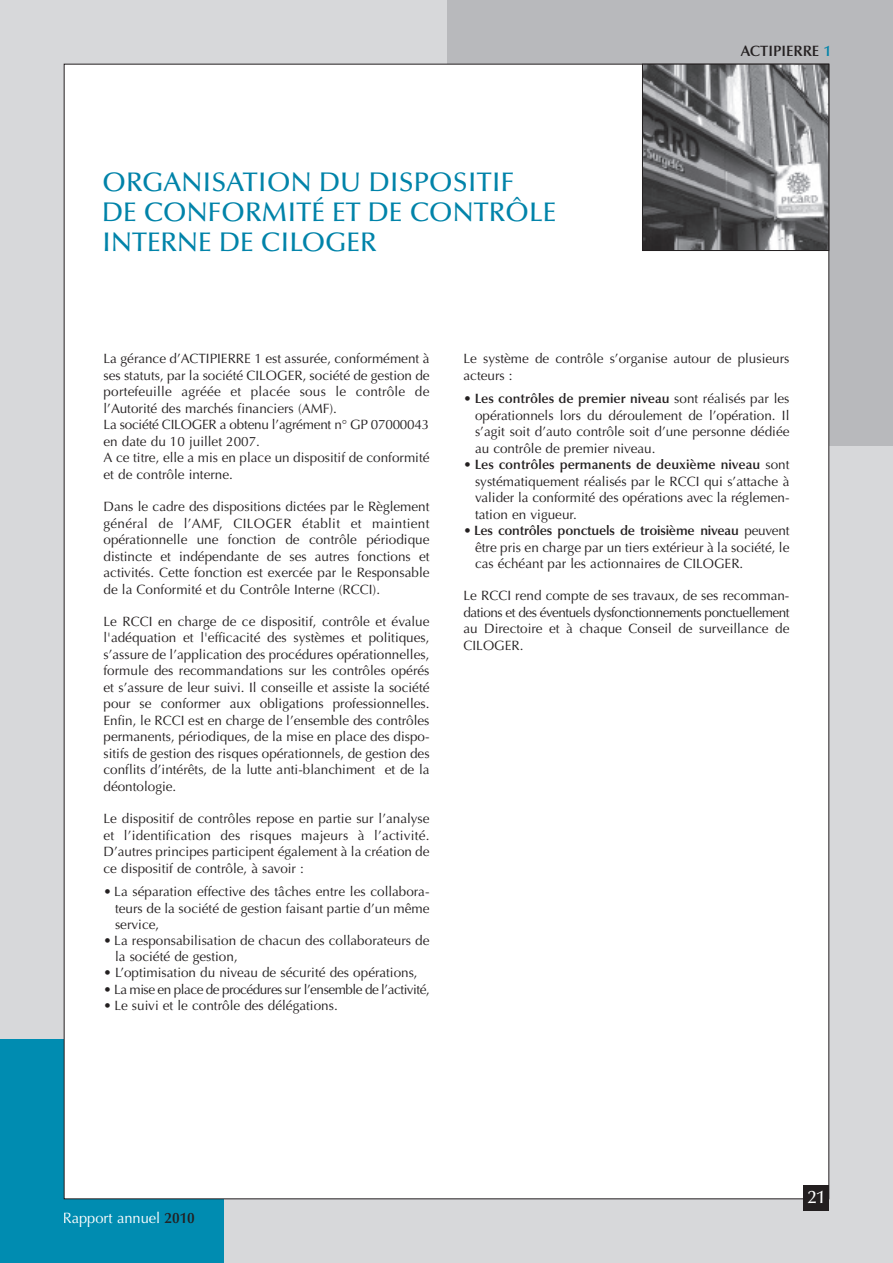
<style>
.page{position:relative;width:893px;height:1263px;background:#fff}
.page>*{position:absolute;margin:0;border:0;box-sizing:border-box;transform-origin:0 0}
.t1{font:500 27px/30px "Optima";color:#0083a9}
.t2{font:500 18px "Optima";color:#fff}
.t3{font:15px "Optima";color:#fff}
.t4{font:600 15px "Optima";color:#231f20}
.t5{font:13.5px/16.5px "Optima";color:#231f20;text-align:justify}
.t6{font:13.5px "Optima";letter-spacing:-.035em;color:#231f20}
.s1{color:#0083a9}
.s2{font-weight:600}
.s3{font-weight:600;color:#231f20}
</style>
<div class="page">
<div style="left:446px;top:0;width:447px;height:64px;background:#b8b9bc"></div>
<div style="left:64px;top:0;width:382px;height:64px;background:#d7d8da"></div>
<div style="left:829px;top:0;width:64px;height:446px;background:#b8b9bc"></div>
<div style="left:0;top:0;width:64px;height:1040px;background:#d7d8da"></div>
<div style="left:829px;top:446px;width:64px;height:763px;background:#d7d8da"></div>
<div style="left:223px;top:1199px;width:670px;height:64px;background:#d7d8da"></div>
<hr style="left:0;top:0;width:1px;height:64px;background:#7fc0d8">
<div style="left:0;top:1199px;width:223px;height:64px;background:#008cb1"></div>
<div style="left:0;top:1040px;width:64px;height:223px;background:#008cb1"></div>
<div style="left:803px;top:1185px;width:26px;height:26px;background:#231f20"></div>
<img style="left:644px;top:66px;width:183px;height:183px">
<div style="left:642px;top:64px;width:187px;height:187px;border:1px solid #231f20"></div>
<h1 class="t1" style="left:102px;top:169px;width:456px">ORGANISATION DU DISPOSITIF<br>DE CONFORMITÉ ET DE CONTRÔLE<br>INTERNE DE CILOGER</h1>
<p class="t4" style="left:741px;top:45px;width:92px">ACTIPIERRE <span class="s1">1</span></p>
<p class="t5" style="left:104px;top:352px;width:328px;text-align:left">La gérance d’ACTIPIERRE 1 est assurée, conformément à ses statuts, par la société CILOGER, société de gestion de portefeuille agréée et placée sous le contrôle de l’Autorité des marchés financiers (AMF).<br>La société CILOGER a obtenu l’agrément n° GP 07000043 en date du 10 juillet 2007.<br>A ce titre, elle a mis en place un dispositif de conformité et de contrôle interne.</p>
<p class="t5" style="left:104px;top:500px;width:327px">Dans le cadre des dispositions dictées par le Règlement général de l’AMF, CILOGER établit et maintient opérationnelle une fonction de contrôle périodique distincte et indépendante de ses autres fonctions et activités. Cette fonction est exercée par le Responsable de la Conformité et du Contrôle Interne (RCCI).</p>
<p class="t5" style="left:104px;top:614px;width:328px">Le RCCI en charge de ce dispositif, contrôle et évalue l'adéquation et l'efficacité des systèmes et politiques, s’assure de l’application des procédures opérationnelles, formule des recommandations sur les contrôles opérés et s’assure de leur suivi. Il conseille et assiste la société pour se conformer aux obligations professionnelles.<br>Enfin, le RCCI est en charge de l’ensemble des contrôles permanents, périodiques, de la mise en place des dispo&shy;sitifs de gestion des risques opérationnels, de gestion des conflits d’intérêts, de la lutte anti-blanchiment et de la déontologie.</p>
<p class="t5" style="left:104px;top:812px;width:328px">Le dispositif de contrôles repose en partie sur l’analyse et l’identification des risques majeurs à l’activité.<br>D’autres principes participent également à la création de ce dispositif de contrôle, à savoir :</p>
<p class="t5" style="left:115px;top:884px;width:316px;text-indent:-11px">• La séparation effective des tâches entre les collabora&shy;teurs de la société de gestion faisant partie d’un même service,</p>
<p class="t5" style="left:115px;top:933px;width:316px;text-indent:-11px">• La responsabilisation de chacun des collaborateurs de la société de gestion,</p>
<p class="t5" style="left:104px;top:965px;width:316px">• L’optimisation du niveau de sécurité des opérations,</p>
<p class="t6" style="left:104px;top:983px;width:328px">• La mise en place de procédures sur l’ensemble de l’activité,</p>
<p class="t5" style="left:104px;top:998px;width:236px">• Le suivi et le contrôle des délégations.</p>
<p class="t5" style="left:463px;top:352px;width:327px">Le système de contrôle s’organise autour de plusieurs acteurs :</p>
<p class="t5" style="left:475px;top:392px;width:316px;text-indent:-11px">• <span class="s2">Les contrôles de premier niveau</span> sont réalisés par les opérationnels lors du déroulement de l’opération. Il s’agit soit d’auto contrôle soit d’une personne dédiée au contrôle de premier niveau.</p>
<p class="t5" style="left:475px;top:458px;width:316px;text-indent:-12px">• <span class="s2">Les contrôles permanents de deuxième niveau</span> sont systématiquement réalisés par le RCCI qui s’attache à valider la conformité des opérations avec la réglemen&shy;tation en vigueur.</p>
<p class="t5" style="left:475px;top:524px;width:316px;text-indent:-11px">• <span class="s2">Les contrôles ponctuels de troisième niveau</span> peuvent être pris en charge par un tiers extérieur à la société, le cas échéant par les actionnaires de CILOGER.</p>
<p class="t5" style="left:463px;top:589px;width:328px">Le RCCI rend compte de ses travaux, de ses recomman&shy;dations et des éventuels dysfonctionnements ponctuellement au Directoire et à chaque Conseil de surveillance de CILOGER.</p>
<p class="t3" style="left:63px;top:1212px;width:134px">Rapport annuel <span class="s3">2010</span></p>
<h2 class="t2" style="left:808px;top:1190px;width:19px">21</h2>
</div>
